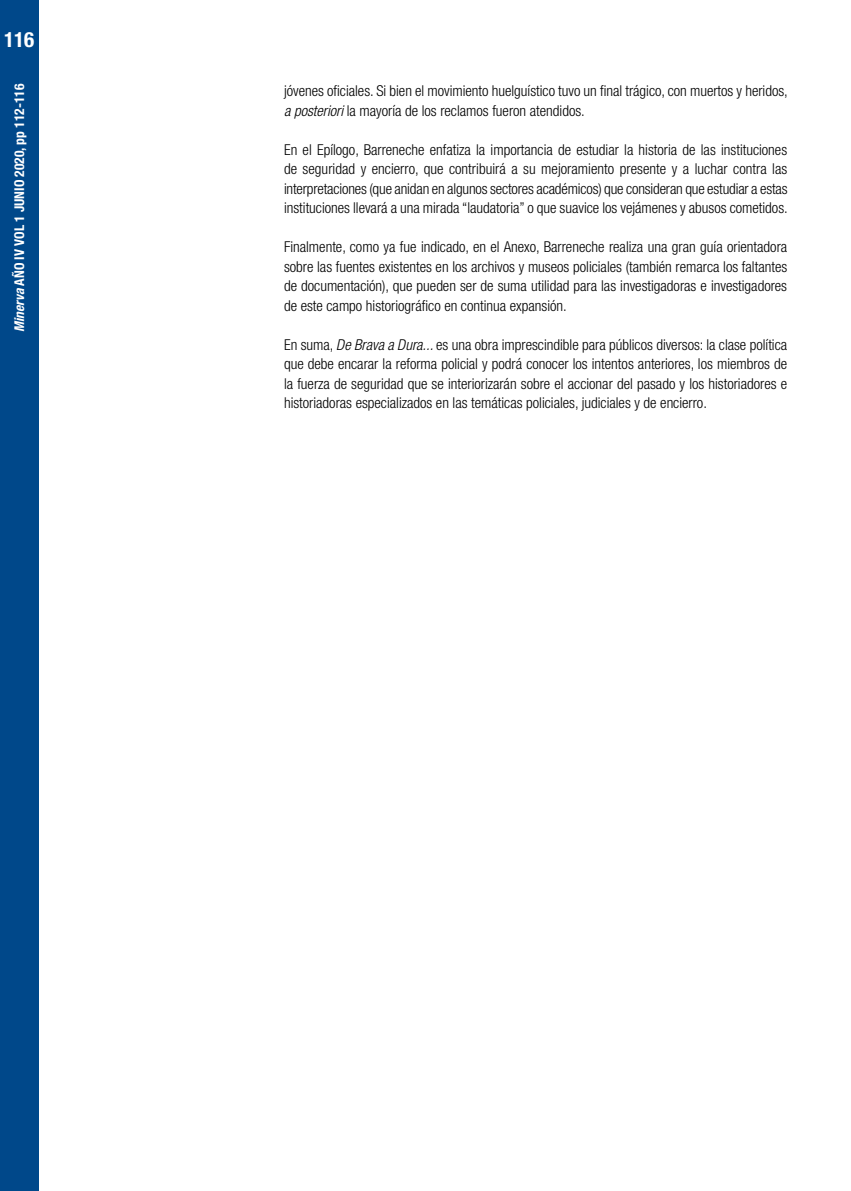
<style>
.page{position:relative;width:851px;height:1191px;background:#fff}
.page>*{position:absolute;margin:0;border:0;box-sizing:border-box;transform-origin:0 0}
.t1{font:700 condensed 21px "Helvetica Neue LT Std";color:#fff}
.t2{font:300 condensed 15px/19.5px "Helvetica Neue LT Std";color:#000;text-align:justify}
.t3{font:700 condensed 13.5px "Helvetica Neue LT Std";color:#fff}
.s1{font-style:italic}
</style>
<div class="page">
<div style="left:0;top:0;width:38px;height:1191px;background:#00488a"></div>
<h1 class="t1" style="left:4px;top:27px;width:32px">116</h1>
<p class="t3" style="left:11px;top:332px;width:249px;rotate:-90deg"><span class="s1">Minerva</span> AÑO IV VOL 1 JUNIO 2020, pp 112-116</p>
<p class="t2" style="left:284px;top:81px;width:505px">jóvenes oficiales. Si bien el movimiento huelguístico tuvo un final trágico, con muertos y heridos, <span class="s1">a posteriori</span> la mayoría de los reclamos fueron atendidos.</p>
<p class="t2" style="left:284px;top:140px;width:505px">En el Epílogo, Barreneche enfatiza la importancia de estudiar la historia de las instituciones de seguridad y encierro, que contribuirá a su mejoramiento presente y a luchar contra las interpretaciones (que anidan en algunos sectores académicos) que consideran que estudiar a estas instituciones llevará a una mirada “laudatoria” o que suavice los vejámenes y abusos cometidos.</p>
<p class="t2" style="left:284px;top:237px;width:504px">Finalmente, como ya fue indicado, en el Anexo, Barreneche realiza una gran guía orientadora sobre las fuentes existentes en los archivos y museos policiales (también remarca los faltantes de documentación), que pueden ser de suma utilidad para las investigadoras e investigadores de este campo historiográfico en continua expansión.</p>
<p class="t2" style="left:284px;top:335px;width:504px">En suma, <span class="s1">De Brava a Dura...</span> es una obra imprescindible para públicos diversos: la clase política que debe encarar la reforma policial y podrá conocer los intentos anteriores, los miembros de la fuerza de seguridad que se interiorizarán sobre el accionar del pasado y los historiadores e historiadoras especializados en las temáticas policiales, judiciales y de encierro.</p>
</div>
